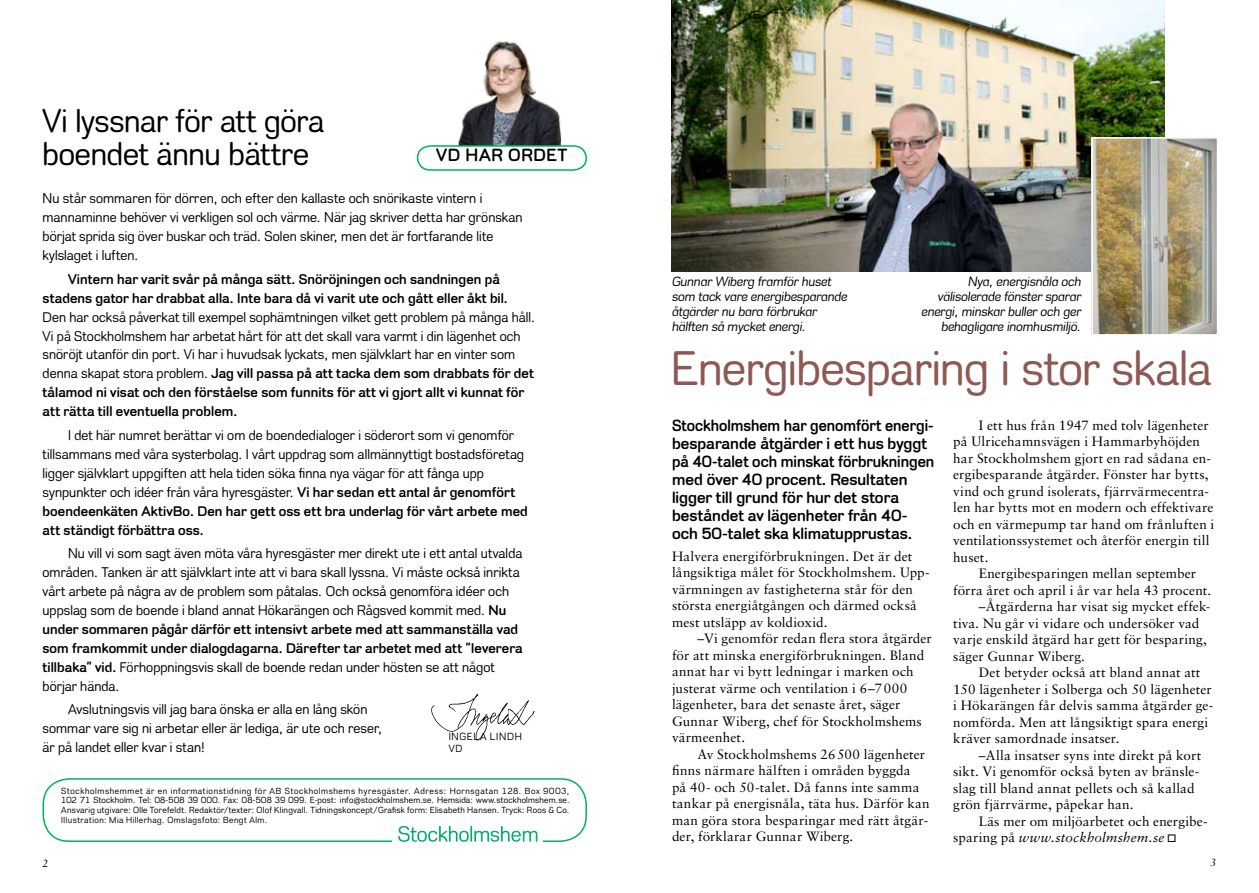
<style>
.page{position:relative;width:1259px;height:893px;background:#fff}
.page>*{position:absolute;margin:0;border:0;box-sizing:border-box;transform-origin:0 0}
.t1{font:49.5px "Stockholm Runt";letter-spacing:-.01em;color:#8e5952}
.t2{font:33px/33px "Stockholm Runt";letter-spacing:-.005em;color:#000}
.t3{font:700 18px "Stockholm Runt";letter-spacing:.035em;color:#000}
.t4{font:700 16.5px/18px "Stockholm Runt";color:#000;scale:.95 1}
.t5{font:14.25px/19px "Stockholm Runt";letter-spacing:.005em;color:#000}
.t6{font:700 14.25px/19px "Stockholm Runt";letter-spacing:.005em;color:#000}
.t7{font:13.5px/16.5px "Sabon";letter-spacing:.01em;color:#000}
.t8{font:italic 13.5px/15px "Stockholm Runt";color:#000}
.t9{font:italic 13.5px "Sabon";letter-spacing:.015em;color:#000}
.t10{font:10.5px/12.6px "Stockholm Runt";letter-spacing:.07em;color:#000}
.t11{font:italic 10.5px "Sabon";color:#000}
.t12{font:9px/9.8px "Stockholm Runt";letter-spacing:.05em;color:#000;text-align:justify}
.s1{font-weight:700}
.s2{font-style:normal}
</style>
<div class="page">
<div style="left:43px;top:778px;width:544px;height:64px;border:2px solid #00b25a;border-radius:26px"></div>
<div style="left:393px;top:816px;width:150px;height:47px;background:#fff"></div>
<svg style="left:398px;top:826px;width:139px;height:16px"></svg>
<img style="left:486px;top:41px;width:20px;height:15px">
<svg style="left:416px;top:144px;width:171px;height:27px"></svg>
<img style="left:431px;top:693px;width:104px;height:48px">
<img style="left:672px;top:0;width:492px;height:271px">
<img style="left:1094px;top:140px;width:121px;height:193px">
<div style="left:1091px;top:137px;width:127px;height:199px;border:2px solid #fff"></div>
<h2 class="t2" style="left:43px;top:104px;width:283px">Vi lyssnar för att göra boendet ännu bättre</h2>
<p class="t5" style="left:43px;top:189px;width:481px">Nu står sommaren för dörren, och efter den kallaste och snörikaste vintern i mannaminne behöver vi verkligen sol och värme. När jag skriver detta har grönskan börjat sprida sig över buskar och träd. Solen skiner, men det är fortfarande lite kylslaget i luften.</p>
<p class="t6" style="left:43px;top:269px;width:467px;text-indent:26px">Vintern har varit svår på många sätt. Snöröjningen och sandningen på stadens gator har drabbat alla. Inte bara då vi varit ute och gått eller åkt bil.</p>
<p class="t5" style="left:43px;top:307px;width:494px">Den har också påverkat till exempel sophämtningen vilket gett problem på många håll.<br>Vi på Stockholmshem har arbetat hårt för att det skall vara varmt i din lägenhet och snöröjt utanför din port. Vi har i huvudsak lyckats, men självklart har en vinter som denna skapat stora problem. <span class="s1">Jag vill passa på att tacka dem som drabbats för det tålamod ni visat och den förståelse som funnits för att vi gjort allt vi kunnat för att rätta till eventuella problem.</span></p>
<p class="t5" style="left:43px;top:425px;width:487px;text-indent:26px">I det här numret berättar vi om de boendedialoger i söderort som vi genomför tillsammans med våra systerbolag. I vårt uppdrag som allmännyttigt bostadsföretag ligger självklart uppgiften att hela tiden söka finna nya vägar för att fånga upp synpunkter och idéer från våra hyresgäster. <span class="s1">Vi har sedan ett antal år genomfört boendeenkäten AktivBo. Den har gett oss ett bra underlag för vårt arbete med att ständigt förbättra oss.</span></p>
<p class="t5" style="left:43px;top:543px;width:482px;text-indent:26px">Nu vill vi som sagt även möta våra hyresgäster mer direkt ute i ett antal utvalda områden. Tanken är att självklart inte att vi bara skall lyssna. Vi måste också inrikta vårt arbete på några av de problem som påtalas. Och också genomföra idéer och uppslag som de boende i bland annat Hökarängen och Rågsved kommit med. <span class="s1">Nu under sommaren pågår därför ett intensivt arbete med att sammanställa vad som framkommit under dialogdagarna. Därefter tar arbetet med att ”leverera tillbaka” vid.</span> Förhoppningsvis skall de boende redan under hösten se att något börjar hända.</p>
<p class="t5" style="left:43px;top:699px;width:341px;text-indent:26px">Avslutningsvis vill jag bara önska er alla en lång skön sommar vare sig ni arbetar eller är lediga, är ute och reser, är på landet eller kvar i stan!</p>
<p class="t3" style="left:436px;top:145px;width:133px">VD HAR ORDET</p>
<p class="t10" style="left:449px;top:730px;width:75px">INGELA LINDH<br>VD</p>
<p class="t12" style="left:61px;top:786px;width:510px">Stockholmshemmet är en informationstidning för AB Stockholmshems hyresgäster. Adress: Hornsgatan 128. Box 9003, 102 71 Stockholm. Tel: 08-508 39 000. Fax: 08-508 39 099. E-post: info@stockholmshem.se. Hemsida: www.stockholmshem.se.<br>Ansvarig utgivare: Olle Torefeldt. Redaktör/texter: Olof Klingvall. Tidningskoncept/Grafisk form: Elisabeth Hansen. Tryck: Roos &amp; Co.<br>Illustration: Mia Hillerhag. Omslagsfoto: Bengt Alm.</p>
<p class="t11" style="left:43px;top:857px;width:7px">2</p>
<p class="t8" style="left:672px;top:274px;width:177px">Gunnar Wiberg framför huset som tack vare energibesparande åtgärder nu bara förbrukar hälften så mycket energi.</p>
<p class="t8" style="left:921px;top:274px;width:161px;text-align:right">Nya, energisnåla och välisolerade fönster sparar energi, minskar buller och ger behagligare inomhusmiljö.</p>
<h1 class="t1" style="left:672px;top:339px;width:541px">Energibesparing i stor skala</h1>
<p class="t4" style="left:672px;top:416px;width:278px">Stockholmshem har genomfört energi&shy;besparande åtgärder i ett hus byggt på 40-talet och minskat förbrukningen med över 40 procent. Resultaten ligger till grund för hur det stora beståndet av lägenheter från 40- och 50-talet ska klimatupprustas.</p>
<p class="t7" style="left:672px;top:548px;width:259px">Halvera energiförbrukningen. Det är det långsiktiga målet för Stockholmshem. Upp&shy;värmningen av fastigheterna står för den största energiåtgången och därmed också mest utsläpp av koldioxid.</p>
<p class="t7" style="left:672px;top:630px;width:261px;text-indent:26px">–Vi genomför redan flera stora åtgärder för att minska energiförbrukningen. Bland annat har vi bytt ledningar i marken och justerat värme och ventilation i 6–7000 lägenheter, bara det senaste året, säger Gunnar Wiberg, chef för Stockholmshems värmeenhet.</p>
<p class="t7" style="left:672px;top:746px;width:259px;text-indent:26px">Av Stockholmshems 26500 lägenheter finns närmare hälften i områden byggda<br>på 40- och 50-talet. Då fanns inte samma tankar på energisnåla, täta hus. Därför kan man göra stora besparingar med rätt åtgär&shy;der, förklarar Gunnar Wiberg.</p>
<p class="t7" style="left:953px;top:417px;width:263px;text-indent:26px">I ett hus från 1947 med tolv lägenheter på Ulricehamnsvägen i Hammarbyhöjden har Stockholmshem gjort en rad sådana en&shy;ergibesparande åtgärder. Fönster har bytts, vind och grund isolerats, fjärrvärmecentra&shy;len har bytts mot en modern och effektivare och en värmepump tar hand om frånluften i ventilationssystemet och återför energin till huset.</p>
<p class="t7" style="left:978px;top:565px;width:219px">Energibesparingen mellan september</p>
<p class="t7" style="left:953px;top:582px;width:259px">förra året och april i år var hela 43 procent.</p>
<p class="t7" style="left:978px;top:598px;width:233px">–Åtgärderna har visat sig mycket effek-</p>
<p class="t7" style="left:953px;top:615px;width:247px">tiva. Nu går vi vidare och undersöker vad</p>
<p class="t7" style="left:953px;top:631px;width:255px">varje enskild åtgärd har gett för besparing,</p>
<p class="t7" style="left:953px;top:648px;width:133px">säger Gunnar Wiberg.</p>
<p class="t7" style="left:978px;top:664px;width:223px">Det betyder också att bland annat att</p>
<p class="t7" style="left:953px;top:681px;width:260px">150 lägenheter i Solberga och 50 lägenheter</p>
<p class="t7" style="left:953px;top:697px;width:262px">i Hökarängen får delvis samma åtgärder ge-</p>
<p class="t7" style="left:953px;top:714px;width:257px">nomförda. Men att långsiktigt spara energi</p>
<p class="t7" style="left:953px;top:730px;width:168px">kräver samordnade insatser.</p>
<p class="t7" style="left:978px;top:747px;width:224px">–Alla insatser syns inte direkt på kort</p>
<p class="t7" style="left:953px;top:763px;width:248px">sikt. Vi genomför också byten av bränsle-</p>
<p class="t7" style="left:953px;top:780px;width:243px">slag till bland annat pellets och så kallad</p>
<p class="t7" style="left:953px;top:796px;width:182px">grön fjärrvärme, påpekar han.</p>
<p class="t7" style="left:978px;top:813px;width:230px">Läs mer om miljöarbetet och energibe-</p>
<p class="t9" style="left:953px;top:830px;width:225px"><span class="s2">sparing på</span> www.stockholmshem.se □</p>
<p class="t11" style="left:1210px;top:857px;width:7px">3</p>
</div>
